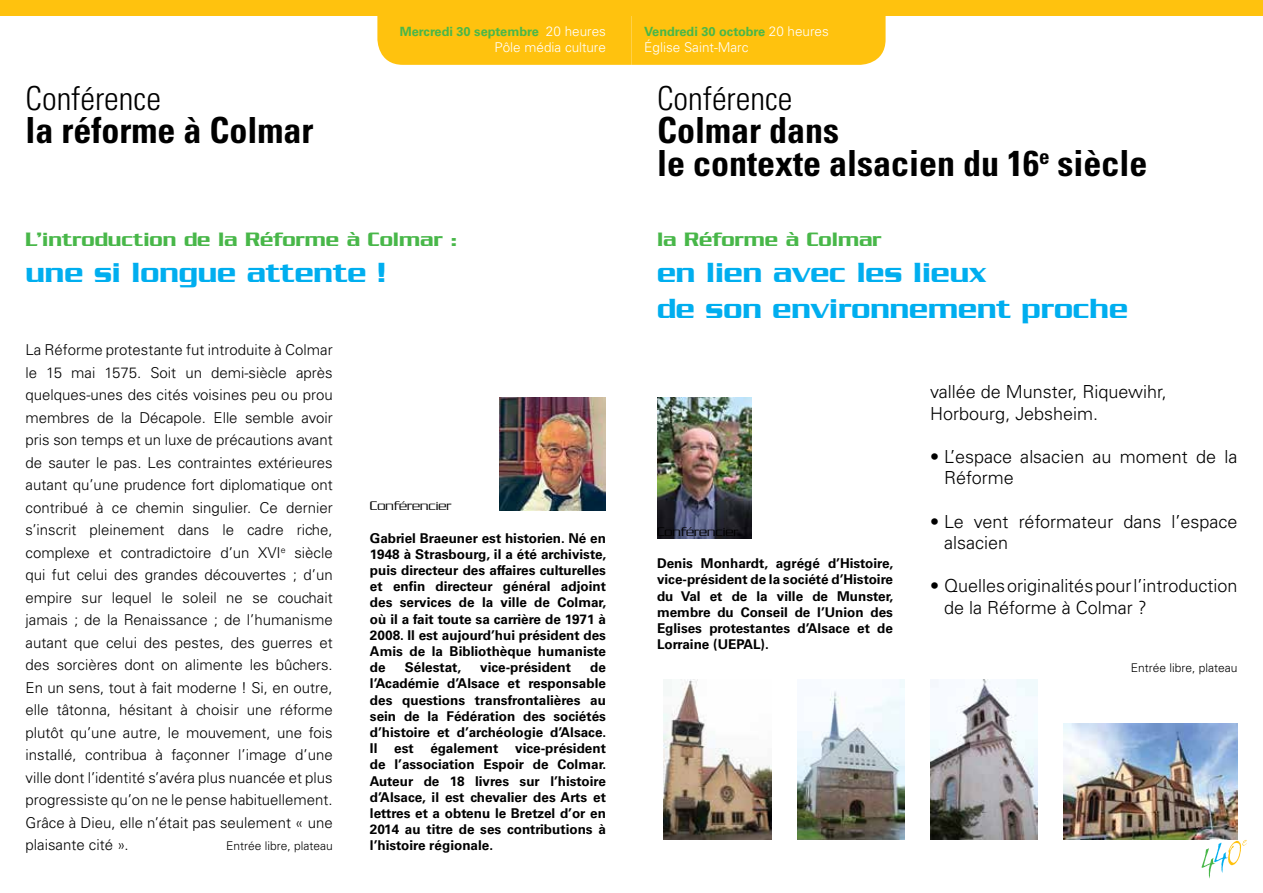
<style>
.page{position:relative;width:1263px;height:893px;background:#fff}
.page>*{position:absolute;margin:0;border:0;box-sizing:border-box;transform-origin:0 0}
.t1{font:700 condensed 36px/33px "Univers";color:#000}
.t2{font:300 condensed 33px "Univers";color:#000}
.t3{font:500 30px/36px "Serpentine";color:#00aeef}
.t4{font:500 21px "Serpentine";color:#48b749}
.t5{font:300 18px/21.6px "Univers";color:#000}
.t6{font:300 15px/22.5px "Univers";color:#000;text-align:justify}
.t7{font:700 13.5px/16.2px "Univers";color:#000;text-align:justify}
.t8{font:300 13.5px "Univers";color:#fff}
.t9{font:300 13.5px "Serpentine";color:#000}
.t10{font:700 12.75px "Univers";color:#48b749}
.t11{font:300 12px "Univers";color:#000}
.s1{font-weight:300;font-size:13.5px;color:#fff}
</style>
<div class="page">
<div style="left:631px;top:0;width:632px;height:15px;background:#ffc20e"></div>
<div style="left:0;top:0;width:631px;height:15px;background:#ffc20e"></div>
<div style="left:377px;top:15px;width:508px;height:50px;background:#ffc20e"></div>
<svg style="left:1201px;top:840px;width:46px;height:38px"></svg>
<img style="left:657px;top:397px;width:94px;height:142px">
<img style="left:499px;top:397px;width:107px;height:113px">
<img style="left:1063px;top:724px;width:174px;height:116px">
<img style="left:930px;top:680px;width:107px;height:160px">
<img style="left:797px;top:680px;width:107px;height:160px">
<img style="left:664px;top:680px;width:107px;height:160px">
<h2 class="t2" style="left:26px;top:79px;width:137px">Conférence</h2>
<h1 class="t1" style="left:26px;top:114px;width:289px">la réforme à Colmar</h1>
<p class="t10" style="left:400px;top:24px;width:208px">Mercredi 30 septembre <span class="s1">20 heures</span></p>
<p class="t8" style="left:494px;top:39px;width:113px">Pôle média culture</p>
<h3 class="t4" style="left:26px;top:227px;width:434px">L’introduction de la Réforme à Colmar :</h3>
<h3 class="t3" style="left:26px;top:254px;width:362px">une si longue attente !</h3>
<p class="t6" style="left:26px;top:339px;width:309px">La Réforme protestante fut introduite à Colmar le 15 mai 1575. Soit un demi-siècle après quelques-unes des cités voisines peu ou prou membres de la Décapole. Elle semble avoir pris son temps et un luxe de précautions avant de sauter le pas. Les contraintes extérieures autant qu’une prudence fort diplomatique ont contribué à ce chemin singulier. Ce dernier s’inscrit pleinement dans le cadre riche, complexe et contradictoire d’un XVI<sup>e</sup> siècle qui fut celui des grandes découvertes ; d’un empire sur lequel le soleil ne se couchait jamais ; de la Renaissance ; de l’humanisme autant que celui des pestes, des guerres et des sorcières dont on alimente les bûchers.<br>En un sens, tout à fait moderne ! Si, en outre, elle tâtonna, hésitant à choisir une réforme plutôt qu’une autre, le mouvement, une fois installé, contribua à façonner l’image d’une ville dont l’identité s’avéra plus nuancée et plus progressiste qu’on ne le pense habituellement.<br>Grâce à Dieu, elle n’était pas seulement « une plaisante cité ».</p>
<p class="t11" style="left:226px;top:839px;width:108px">Entrée libre, plateau</p>
<p class="t9" style="left:370px;top:498px;width:83px">Conférencier</p>
<p class="t7" style="left:370px;top:530px;width:238px">Gabriel Braeuner est historien. Né en 1948 à Strasbourg, il a été archiviste, puis directeur des affaires culturelles et enfin directeur général adjoint des services de la ville de Colmar, où il a fait toute sa carrière de 1971 à 2008. Il est aujourd’hui président des Amis de la Bibliothèque humaniste de</p>
<p class="t7" style="left:405px;top:659px;width:58px">Sélestat,</p>
<p class="t7" style="left:480px;top:659px;width:92px">vice-président</p>
<p class="t7" style="left:370px;top:659px;width:238px;text-indent:220px">de l’Académie d’Alsace et responsable des questions transfrontalières au sein de la Fédération des sociétés d’histoire et d’archéologie d’Alsace.<br>Il est également vice-président de l’association Espoir de Colmar.<br>Auteur de 18 livres sur l’histoire d’Alsace, il est chevalier des Arts et lettres et a obtenu le Bretzel d’or en 2014 au titre de ses contributions à l’histoire régionale.</p>
<p class="t10" style="left:644px;top:24px;width:186px">Vendredi 30 octobre <span class="s1">20 heures</span></p>
<p class="t8" style="left:644px;top:39px;width:106px">Église Saint-Marc</p>
<h2 class="t2" style="left:657px;top:79px;width:137px">Conférence</h2>
<h1 class="t1" style="left:657px;top:114px;width:492px">Colmar dans<br>le contexte alsacien du 16<sup>e</sup> siècle</h1>
<h3 class="t4" style="left:657px;top:227px;width:226px">la Réforme à Colmar</h3>
<h3 class="t3" style="left:657px;top:254px;width:472px">en lien avec les lieux<br>de son environnement proche</h3>
<p class="t9" style="left:657px;top:524px;width:83px">Conférencier</p>
<p class="t7" style="left:657px;top:555px;width:238px">Denis Monhardt, agrégé d’Histoire, vice-président de la société d’Histoire du Val et de la ville de Munster, membre du Conseil de l’Union des Eglises protestantes d’Alsace et de Lorraine (UEPAL).</p>
<p class="t5" style="left:930px;top:381px;width:238px">vallée de Munster, Riquewihr,<br>Horbourg, Jebsheim.</p>
<p class="t5" style="left:944px;top:446px;width:295px;text-indent:-14px">• L’espace alsacien au moment de la<br>Réforme</p>
<p class="t5" style="left:944px;top:510px;width:295px;text-indent:-14px">• Le vent réformateur dans l’espace alsacien</p>
<p class="t5" style="left:944px;top:575px;width:295px;text-indent:-14px">• Quelles originalités pour l’introduction de la Réforme à Colmar ?</p>
<p class="t11" style="left:1131px;top:660px;width:108px">Entrée libre, plateau</p>
</div>
